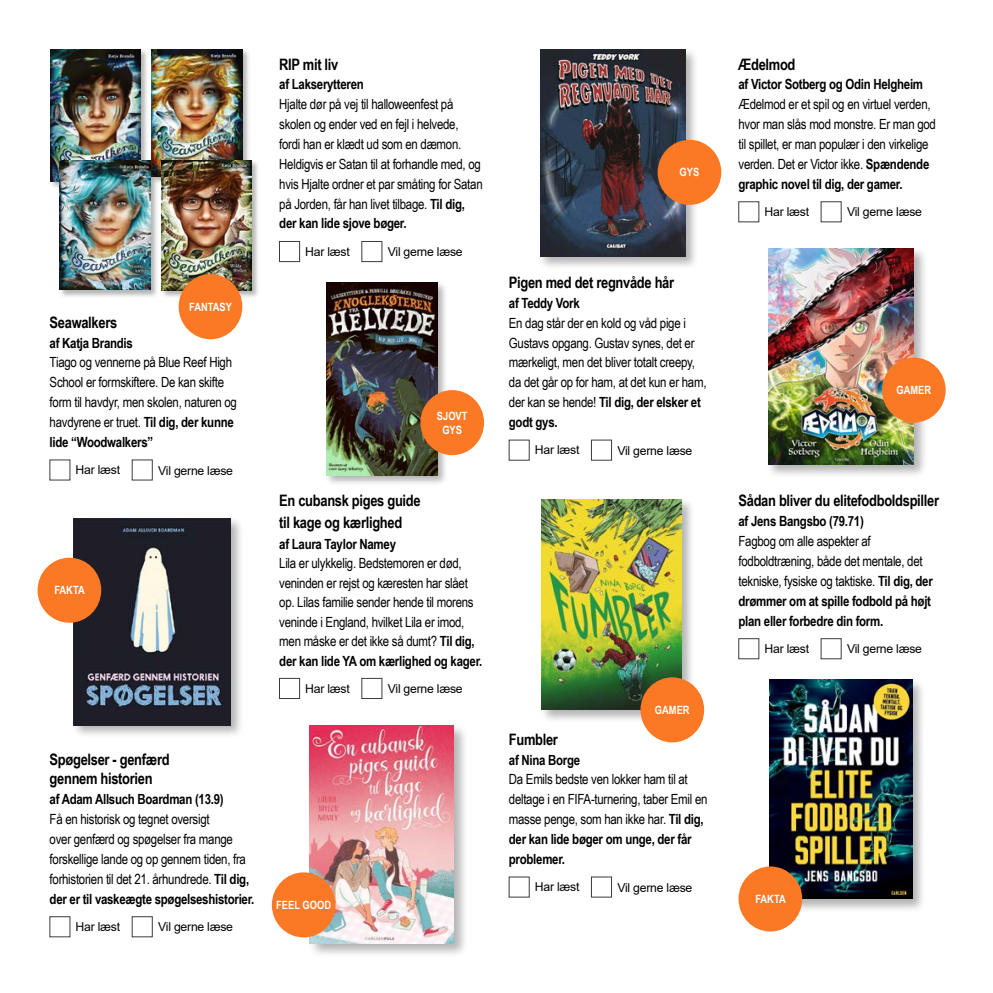
<style>
.page{position:relative;width:993px;height:993px;background:#fff}
.page>*{position:absolute;margin:0;border:0;box-sizing:border-box;transform-origin:0 0}
.id289{font:700 15.75px "Arial Narrow";letter-spacing:-.02em;color:#000}
.id292{font:700 15.75px/21.9px "Arial Narrow";letter-spacing:-.02em;color:#000}
.id292-2{font:14px/19.8px "Arial Narrow";letter-spacing:-.02em;color:#000}
.id291{font:700 14px "Arial Narrow";letter-spacing:-.02em;color:#000}
.t1{font:12.25px "Arial";letter-spacing:-.02em;color:#000}
.t2{font:700 11.38px/14px "Arial Narrow";color:#fff;text-align:center}
.s1{font-weight:700}
</style>
<div class="page">
<div style="left:307px;top:722px;width:162px;height:236px;background:#000;opacity:.3"></div>
<img style="left:309px;top:725px;width:144px;height:218px">
<div style="left:540px;top:497px;width:154px;height:226px;background:#000;opacity:.3"></div>
<img style="left:541px;top:499px;width:139px;height:210px">
<div style="left:767px;top:678px;width:158px;height:234px;background:#000;opacity:.3"></div>
<img style="left:769px;top:679px;width:142px;height:219px">
<div style="left:537px;top:47px;width:162px;height:224px;background:#000;opacity:.3"></div>
<img style="left:540px;top:49px;width:145px;height:208px">
<div style="left:766px;top:247px;width:161px;height:231px;background:#000;opacity:.3"></div>
<img style="left:767px;top:248px;width:146px;height:216px">
<div style="left:272px;top:872px;width:63px;height:65px;background:#fb7925;border-radius:50%"></div>
<div style="left:640px;top:677px;width:64px;height:65px;background:#fb7925;border-radius:50%"></div>
<div style="left:738px;top:866px;width:64px;height:65px;background:#fb7925;border-radius:50%"></div>
<div style="left:657px;top:140px;width:64px;height:65px;background:#fb7925;border-radius:50%"></div>
<div style="left:881px;top:357px;width:64px;height:65px;background:#fb7925;border-radius:50%"></div>
<div style="left:324px;top:281px;width:124px;height:205px;background:#000;opacity:.3"></div>
<img style="left:326px;top:282px;width:111px;height:193px">
<div style="left:420px;top:390px;width:64px;height:65px;background:#fb7925;border-radius:50%"></div>
<div style="left:49px;top:48px;width:100px;height:141px;background:#000;opacity:.3"></div>
<img style="left:50px;top:49px;width:91px;height:132px">
<div style="left:150px;top:48px;width:100px;height:136px;background:#000;opacity:.3"></div>
<img style="left:152px;top:49px;width:90px;height:127px">
<div style="left:58px;top:159px;width:100px;height:140px;background:#000;opacity:.3"></div>
<img style="left:60px;top:160px;width:90px;height:130px">
<div style="left:160px;top:159px;width:100px;height:140px;background:#000;opacity:.3"></div>
<img style="left:161px;top:160px;width:90px;height:130px">
<div style="left:179px;top:274px;width:63px;height:65px;background:#fb7925;border-radius:50%"></div>
<div style="left:71px;top:516px;width:173px;height:222px;background:#000;opacity:.3"></div>
<img style="left:74px;top:518px;width:156px;height:207px">
<div style="left:38px;top:557px;width:63px;height:65px;background:#fb7925;border-radius:50%"></div>
<div style="left:279px;top:241px;width:21px;height:21px;background:#fff;border:1px solid #3c3c3b"></div>
<div style="left:361px;top:241px;width:21px;height:21px;background:#fff;border:1px solid #3c3c3b"></div>
<div style="left:279px;top:678px;width:21px;height:20px;background:#fff;border:1px solid #3c3c3b"></div>
<div style="left:738px;top:201px;width:20px;height:21px;background:#fff;border:1px solid #3c3c3b"></div>
<div style="left:820px;top:201px;width:21px;height:21px;background:#fff;border:1px solid #3c3c3b"></div>
<div style="left:738px;top:638px;width:20px;height:20px;background:#fff;border:1px solid #3c3c3b"></div>
<p class="t2" style="left:189px;top:299px;width:44px">FANTASY</p>
<h2 class="id289" style="left:50px;top:310px;width:69px">Seawalkers</h2>
<h2 class="id291" style="left:50px;top:332px;width:85px">af Katja Brandis</h2>
<p class="id292-2" style="left:50px;top:352px;width:189px">Tiago og vennerne på Blue Reef High School er formskiftere. De kan skifte form til havdyr, men skolen, naturen og havdyrene er truet. <span class="s1">Til dig, der kunne lide “Woodwalkers”</span></p>
<p class="t1" style="left:76px;top:461px;width:46px">Har læst</p>
<p class="t1" style="left:158px;top:461px;width:76px">Vil gerne læse</p>
<p class="t2" style="left:54px;top:582px;width:32px">FAKTA</p>
<h2 class="id289" style="left:50px;top:746px;width:121px">Spøgelser - genfærd</h2>
<h2 class="id289" style="left:50px;top:766px;width:104px">gennem historien</h2>
<h2 class="id291" style="left:50px;top:788px;width:175px">af Adam Allsuch Boardman (13.9)</h2>
<p class="id292-2" style="left:50px;top:808px;width:206px">Få en historisk og tegnet oversigt<br>over genfærd og spøgelser fra mange forskellige lande og op gennem tiden, fra forhistorien til det 21. århundrede. <span class="s1">Til dig, der er til vaskeægte spøgelseshistorier.</span></p>
<p class="t1" style="left:76px;top:917px;width:46px">Har læst</p>
<p class="t1" style="left:158px;top:918px;width:76px">Vil gerne læse</p>
<h2 class="id289" style="left:279px;top:52px;width:61px">RIP mit liv</h2>
<h2 class="id291" style="left:279px;top:74px;width:86px">af Lakserytteren</h2>
<p class="id292-2" style="left:279px;top:94px;width:205px">Hjalte dør på vej til halloweenfest på skolen og ender ved en fejl i helvede, fordi han er klædt ud som en dæmon.<br>Heldigvis er Satan til at forhandle med, og hvis Hjalte ordner et par småting for Satan på Jorden, får han livet tilbage. <span class="s1">Til dig, der kan lide sjove bøger.</span></p>
<p class="t1" style="left:305px;top:243px;width:46px">Har læst</p>
<p class="t1" style="left:387px;top:243px;width:76px">Vil gerne læse</p>
<p class="t2" style="left:437px;top:408px;width:32px">SJOVT<br>GYS</p>
<p class="id292" style="left:279px;top:489px;width:143px">En cubansk piges guide til kage og kærlighed</p>
<p class="id292-2" style="left:279px;top:533px;width:204px"><span class="s1">af Laura Taylor Namey<br></span>Lila er ulykkelig. Bedstemoren er død, veninden er rejst og kæresten har slået op. Lilas familie sender hende til morens veninde i England, hvilket Lila er imod, men måske er det ikke så dumt? <span class="s1">Til dig, der kan lide YA om kærlighed og kager.</span></p>
<p class="t1" style="left:305px;top:679px;width:46px">Har læst</p>
<p class="t1" style="left:387px;top:680px;width:76px">Vil gerne læse</p>
<p class="t2" style="left:276px;top:897px;width:56px">FEEL GOOD</p>
<p class="t2" style="left:679px;top:165px;width:21px">GYS</p>
<h2 class="id289" style="left:508px;top:270px;width:167px">Pigen med det regnvåde hår</h2>
<h2 class="id291" style="left:508px;top:292px;width:72px">af Teddy Vork</h2>
<p class="id292-2" style="left:508px;top:312px;width:199px">En dag står der en kold og våd pige i<br>Gustavs opgang. Gustav synes, det er mærkeligt, men det bliver totalt creepy, da det går op for ham, at det kun er ham, der kan se hende! <span class="s1">Til dig, der elsker et godt gys.</span></p>
<p class="t1" style="left:534px;top:441px;width:46px">Har læst</p>
<p class="t1" style="left:617px;top:442px;width:76px">Vil gerne læse</p>
<p class="t2" style="left:654px;top:702px;width:36px">GAMER</p>
<h2 class="id289" style="left:508px;top:727px;width:51px">Fumbler</h2>
<h2 class="id291" style="left:508px;top:748px;width:73px">af Nina Borge</h2>
<p class="id292-2" style="left:508px;top:768px;width:200px">Da Emils bedste ven lokker ham til at deltage i en FIFA-turnering, taber Emil en masse penge, som han ikke har. <span class="s1">Til dig, der kan lide bøger om unge, der får problemer.</span></p>
<p class="t1" style="left:534px;top:878px;width:46px">Har læst</p>
<p class="t1" style="left:617px;top:878px;width:76px">Vil gerne læse</p>
<h2 class="id289" style="left:738px;top:52px;width:58px">Ædelmod</h2>
<h2 class="id291" style="left:738px;top:74px;width:186px">af Victor Sotberg og Odin Helgheim</h2>
<p class="id292-2" style="left:738px;top:94px;width:199px">Ædelmod er et spil og en virtuel verden, hvor man slås mod monstre. Er man god til spillet, er man populær i den virkelige verden. Det er Victor ikke. <span class="s1">Spændende graphic novel til dig, der gamer.</span></p>
<p class="t1" style="left:764px;top:203px;width:46px">Har læst</p>
<p class="t1" style="left:846px;top:204px;width:76px">Vil gerne læse</p>
<p class="t2" style="left:896px;top:382px;width:36px">GAMER</p>
<h2 class="id289" style="left:738px;top:489px;width:202px">Sådan bliver du elitefodboldspiller</h2>
<h2 class="id291" style="left:738px;top:510px;width:127px">af Jens Bangsbo (79.71)</h2>
<p class="id292-2" style="left:738px;top:530px;width:196px">Fagbog om alle aspekter af fodboldtræning, både det mentale, det tekniske, fysiske og taktiske. <span class="s1">Til dig, der drømmer om at spille fodbold på højt plan eller forbedre din form.</span></p>
<p class="t1" style="left:764px;top:640px;width:46px">Har læst</p>
<p class="t1" style="left:846px;top:640px;width:76px">Vil gerne læse</p>
<p class="t2" style="left:755px;top:891px;width:32px">FAKTA</p>
</div>
